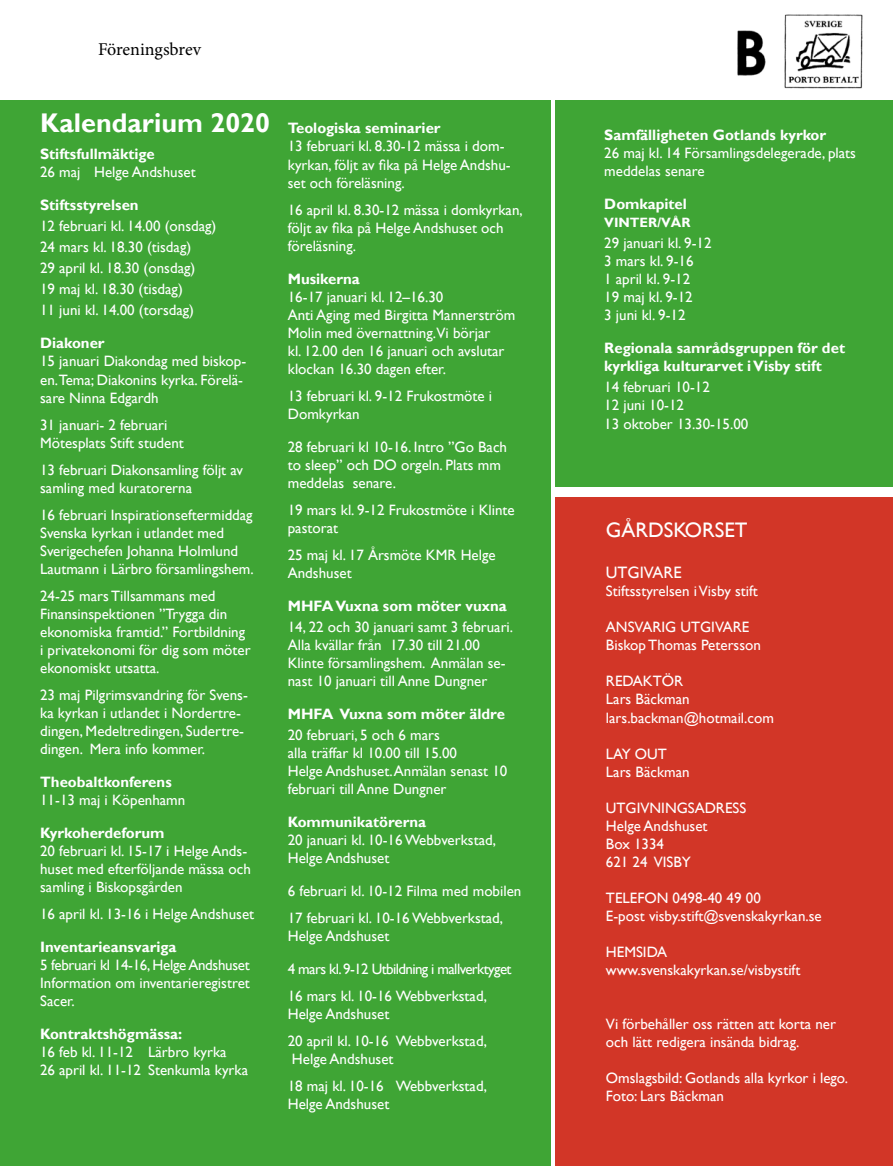
<style>
.page{position:relative;width:893px;height:1166px;background:#fff}
.page>*{position:absolute;margin:0;border:0;box-sizing:border-box;transform-origin:0 0}
.t1{font:700 27px "Gill Sans";color:#fff}
.t2{font:21px "Gill Sans";color:#fff}
.t3{font:18px "Minion Pro";letter-spacing:-.005em;color:#000}
.t4{font:16.5px "Gill Sans";color:#fff}
.t5{font:15px/18px "Gill Sans";color:#fff}
.t6{font:700 15px/18px "Gill Sans";color:#fff}
.t7{font:15px/27px "Gill Sans";letter-spacing:-.04em;color:#fff}
.t8{font:700 13.5px "Gill Sans";color:#fff}
</style>
<div class="page">
<div style="left:0;top:100px;width:550px;height:1065px;background:#3fa535"></div>
<div style="left:556px;top:497px;width:337px;height:668px;background:#d23627"></div>
<img style="left:737px;top:14px;width:126px;height:75px">
<div style="left:556px;top:100px;width:337px;height:386px;background:#3fa535"></div>
<p class="t3" style="left:98px;top:37px;width:105px">Föreningsbrev</p>
<h1 class="t1" style="left:40px;top:107px;width:231px">Kalendarium 2020</h1>
<p class="t6" style="left:40px;top:146px;width:116px">Stiftsfullmäktige</p>
<p class="t5" style="left:40px;top:163px;width:157px">26 maj Helge Andshuset</p>
<p class="t6" style="left:40px;top:197px;width:100px">Stiftsstyrelsen</p>
<p class="t5" style="left:40px;top:216px;width:178px;line-height:21px">12 februari kl. 14.00 (onsdag)<br>24 mars kl. 18.30 (tisdag)<br>29 april kl. 18.30 (onsdag)<br>19 maj kl. 18.30 (tisdag)<br>11 juni kl. 14.00 (torsdag)</p>
<p class="t6" style="left:40px;top:335px;width:66px">Diakoner</p>
<p class="t5" style="left:40px;top:352px;width:208px">15 januari Diakondag med biskop&shy;en.Tema; Diakonins kyrka. Förelä&shy;sare Ninna Edgardh</p>
<p class="t5" style="left:40px;top:415px;width:145px">31 januari- 2 februari<br>Mötesplats Stift student</p>
<p class="t5" style="left:40px;top:460px;width:204px">13 februari Diakonsamling följt av samling med kuratorerna</p>
<p class="t5" style="left:40px;top:505px;width:215px">16 februari Inspirationseftermiddag Svenska kyrkan i utlandet med Sverigechefen Johanna Holmlund Lautmann i Lärbro församlingshem.</p>
<p class="t5" style="left:40px;top:586px;width:212px">24-25 mars Tillsammans med<br>Finansinspektionen ”Trygga din ekonomiska framtid.” Fortbildning i privatekonomi för dig som möter ekonomiskt utsatta.</p>
<p class="t5" style="left:40px;top:685px;width:209px">23 maj Pilgrimsvandring för Svens&shy;ka kyrkan i utlandet i Nordertre&shy;dingen, Medeltredingen, Sudertre&shy;dingen. Mera info kommer.</p>
<p class="t6" style="left:40px;top:773px;width:133px">Theobaltkonferens</p>
<p class="t5" style="left:40px;top:790px;width:147px">11-13 maj i Köpenhamn</p>
<p class="t6" style="left:40px;top:824px;width:126px">Kyrkoherdeforum</p>
<p class="t5" style="left:40px;top:841px;width:212px">20 februari kl. 15-17 i Helge Ands&shy;huset med efterföljande mässa och samling i Biskopsgården</p>
<p class="t5" style="left:40px;top:904px;width:216px">16 april kl. 13-16 i Helge Andshuset</p>
<p class="t6" style="left:40px;top:938px;width:138px">Inventarieansvariga</p>
<p class="t5" style="left:40px;top:955px;width:211px;text-align:justify">5 februari kl 14-16, Helge Andshuset Information om inventarieregistret Sacer.</p>
<p class="t6" style="left:40px;top:1025px;width:144px">Kontraktshögmässa:</p>
<p class="t5" style="left:40px;top:1042px;width:209px">16 feb kl. 11-12 Lärbro kyrka<br>26 april kl. 11-12 Stenkumla kyrka</p>
<p class="t6" style="left:288px;top:120px;width:154px">Teologiska seminarier</p>
<p class="t5" style="left:288px;top:138px;width:224px">13 februari kl. 8.30-12 mässa i dom&shy;kyrkan, följt av fika på Helge Andshu&shy;set och föreläsning.</p>
<p class="t5" style="left:288px;top:201px;width:236px">16 april kl. 8.30-12 mässa i domkyrkan, följt av fika på Helge Andshuset och föreläsning.</p>
<p class="t6" style="left:288px;top:270px;width:74px">Musikerna</p>
<p class="t5" style="left:288px;top:288px;width:229px">16-17 januari kl. 12–16.30<br>Anti Aging med Birgitta Mannerström<br>Molin med övernattning.Vi börjar<br>kl. 12.00 den 16 januari och avslutar klockan 16.30 dagen efter.</p>
<p class="t5" style="left:288px;top:387px;width:206px">13 februari kl. 9-12 Frukostmöte i<br>Domkyrkan</p>
<p class="t5" style="left:288px;top:438px;width:221px">28 februari kl 10-16. Intro ”Go Bach to sleep” och DO orgeln. Plats mm meddelas senare.</p>
<p class="t5" style="left:288px;top:501px;width:228px">19 mars kl. 9-12 Frukostmöte i Klinte pastorat</p>
<p class="t5" style="left:288px;top:546px;width:209px">25 maj kl. 17 Årsmöte KMR Helge<br>Andshuset</p>
<p class="t6" style="left:288px;top:597px;width:220px">MHFA Vuxna som möter vuxna</p>
<p class="t5" style="left:288px;top:618px;width:227px">14, 22 och 30 januari samt 3 februari.<br>Alla kvällar från 17.30 till 21.00<br>Klinte församlingshem. Anmälan se&shy;nast 10 januari till Anne Dungner</p>
<p class="t6" style="left:288px;top:705px;width:219px">MHFA Vuxna som möter äldre</p>
<p class="t5" style="left:288px;top:726px;width:221px">20 februari, 5 och 6 mars<br>alla träffar kl 10.00 till 15.00<br>Helge Andshuset. Anmälan senast 10 februari till Anne Dungner</p>
<p class="t6" style="left:288px;top:813px;width:140px">Kommunikatörerna</p>
<p class="t5" style="left:288px;top:831px;width:210px">20 januari kl. 10-16 Webbverkstad,<br>Helge Andshuset</p>
<p class="t5" style="left:288px;top:877px;width:235px;line-height:27px">6 februari kl. 10-12 Filma med mobilen<br>17 februari kl. 10-16 Webbverkstad,</p>
<p class="t5" style="left:288px;top:927px;width:103px">Helge Andshuset</p>
<p class="t7" style="left:288px;top:955px;width:225px">4 mars kl. 9-12 Utbildning i mallverktyget<br>16 mars kl. 10-16 Webbverkstad,</p>
<p class="t5" style="left:288px;top:1000px;width:201px;line-height:27px">Helge Andshuset<br>20 april kl. 10-16 Webbverkstad,</p>
<p class="t5" style="left:288px;top:1045px;width:201px;line-height:27px">Helge Andshuset<br>18 maj kl. 10-16 Webbverkstad,</p>
<p class="t5" style="left:288px;top:1095px;width:103px">Helge Andshuset</p>
<p class="t6" style="left:604px;top:126px;width:223px">Samfälligheten Gotlands kyrkor</p>
<p class="t5" style="left:604px;top:144px;width:253px">26 maj kl. 14 Församlingsdelegerade, plats meddelas senare</p>
<p class="t6" style="left:604px;top:195px;width:84px">Domkapitel</p>
<p class="t8" style="left:604px;top:214px;width:88px">VINTER/VÅR</p>
<p class="t5" style="left:604px;top:234px;width:109px">29 januari kl. 9-12<br>3 mars kl. 9-16<br>1 april kl. 9-12<br>19 maj kl. 9-12<br>3 juni kl. 9-12</p>
<p class="t6" style="left:604px;top:339px;width:242px">Regionala samrådsgruppen för det kyrkliga kulturarvet i Visby stift</p>
<p class="t5" style="left:604px;top:378px;width:146px;line-height:18.5px">14 februari 10-12<br>12 juni 10-12<br>13 oktober 13.30-15.00</p>
<h2 class="t2" style="left:606px;top:517px;width:143px">GÅRDSKORSET</h2>
<p class="t4" style="left:606px;top:563px;width:77px">UTGIVARE</p>
<p class="t5" style="left:606px;top:582px;width:153px">Stiftsstyrelsen i Visby stift</p>
<p class="t5" style="left:606px;top:618px;width:156px">ANSVARIG UTGIVARE<br>Biskop Thomas Petersson</p>
<p class="t5" style="left:606px;top:672px;width:169px">REDAKTÖR<br>Lars Bäckman lars.backman@hotmail.com</p>
<p class="t5" style="left:606px;top:744px;width:85px">LAY OUT<br>Lars Bäckman</p>
<p class="t5" style="left:606px;top:798px;width:142px">UTGIVNINGSADRESS<br>Helge Andshuset<br>Box 1334<br>621 24 VISBY</p>
<p class="t5" style="left:606px;top:888px;width:217px">TELEFON 0498-40 49 00<br>E-post visby.stift@svenskakyrkan.se</p>
<p class="t5" style="left:606px;top:942px;width:196px">HEMSIDA www.svenskakyrkan.se/visbystift</p>
<p class="t5" style="left:606px;top:1014px;width:232px">Vi förbehåller oss rätten att korta ner och lätt redigera insända bidrag.</p>
<p class="t5" style="left:606px;top:1068px;width:244px">Omslagsbild: Gotlands alla kyrkor i lego.<br>Foto: Lars Bäckman</p>
</div>
